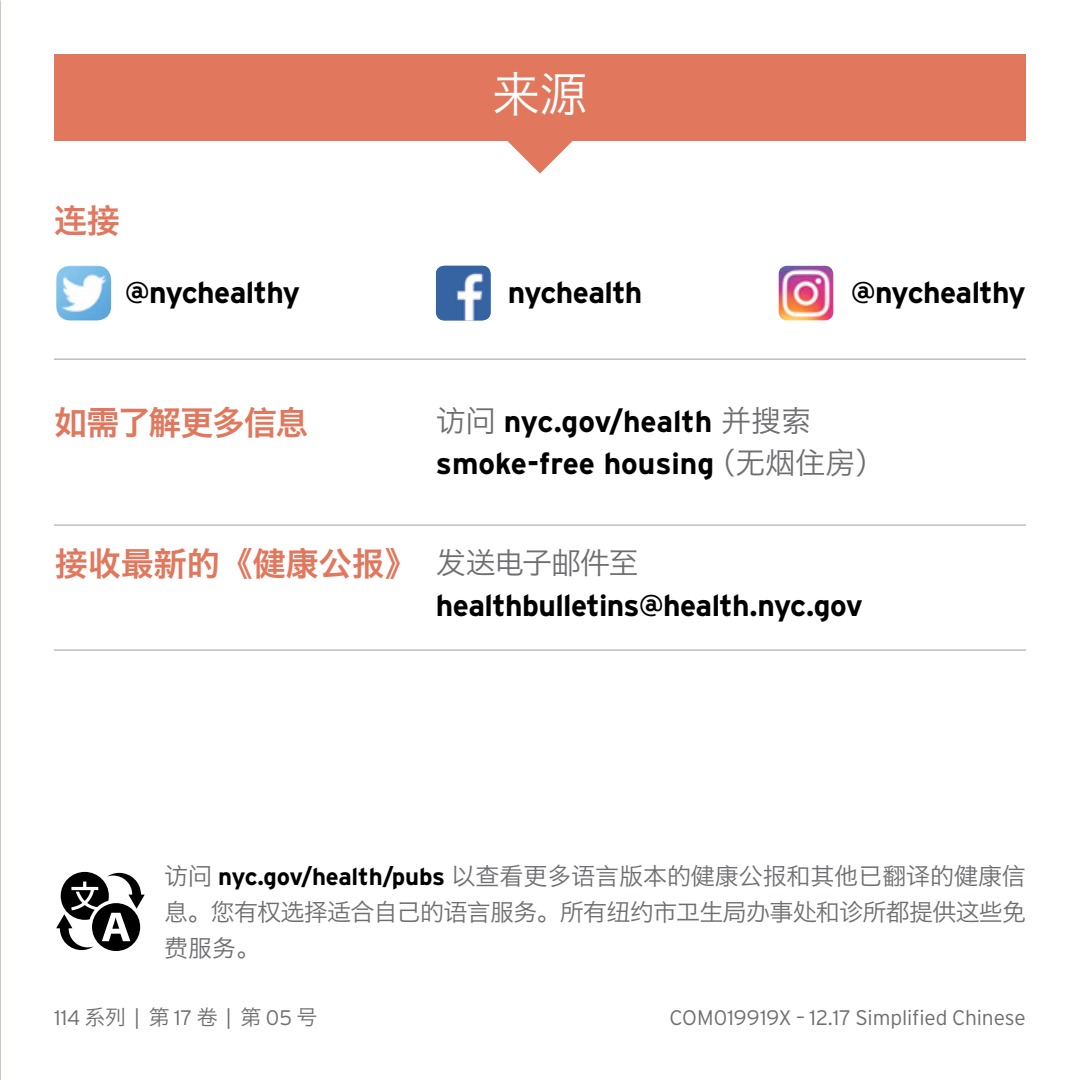
<style>
.page{position:relative;width:1080px;height:1080px;background:#fff}
.page>*{position:absolute;margin:0;border:0;box-sizing:border-box;transform-origin:0 0}
.t1{font:48px "Hiragino Sans GB W3";color:#fff}
.t2{font:33px "Hiragino Sans GB W6";letter-spacing:-.01em;color:#e1775d}
.t3{font:33px "Hiragino Sans GB W6";letter-spacing:-.045em;color:#e1775d}
.t4{font:700 30px "Interstate";letter-spacing:-.02em;color:#000}
.t5{font:700 30px/42px "Interstate";color:#000}
.t6{font:30px "Hiragino Sans GB W3";letter-spacing:-.045em;color:#6d6e71}
.t7{font:24px/36px "Hiragino Sans GB W3";letter-spacing:-.03em;color:#6d6e71;text-align:justify}
.t8{font:300 21px "Interstate";letter-spacing:-.005em;color:#6d6e71}
.s1{font-family:"Hiragino Sans GB W3";font-weight:400;color:#6d6e71}
.s2{font-family:"Interstate";font-weight:700;color:#000}
.s3{font-family:"Hiragino Sans GB W3";font-weight:400}
</style>
<div class="page">
<svg style="left:442px;top:140px;width:196px;height:34px"></svg>
<div style="left:54px;top:54px;width:972px;height:86px;background:#e1775d"></div>
<hr style="left:54px;top:358px;width:972px;height:2px;background:#bcbec0">
<img style="left:436px;top:266px;width:55px;height:54px">
<img style="left:779px;top:266px;width:54px;height:54px">
<img style="left:56px;top:266px;width:55px;height:55px">
<svg style="left:56px;top:872px;width:89px;height:79px"></svg>
<hr style="left:54px;top:649px;width:972px;height:2px;background:#bcbec0">
<hr style="left:54px;top:524px;width:972px;height:2px;background:#bcbec0">
<h1 class="t1" style="left:492px;top:65px;width:97px">来源</h1>
<h2 class="t2" style="left:54px;top:199px;width:67px">连接</h2>
<p class="t4" style="left:125px;top:276px;width:177px">@nychealthy</p>
<p class="t4" style="left:508px;top:276px;width:136px">nychealth</p>
<p class="t4" style="left:851px;top:276px;width:177px">@nychealthy</p>
<h2 class="t3" style="left:54px;top:401px;width:256px">如需了解更多信息</h2>
<h2 class="t2" style="left:55px;top:542px;width:364px">接收最新的《健康公报》</h2>
<p class="t5" style="left:436px;top:400px;width:451px"><span class="s1">访问</span> nyc.gov/health <span class="s1">并搜索</span>smoke-free housing<span class="s1">（无烟住房）</span></p>
<p class="t6" style="left:436px;top:544px;width:204px">发送电子邮件至</p>
<p class="t4" style="left:436px;top:588px;width:428px">healthbulletins@health.nyc.gov</p>
<p class="t7" style="left:164px;top:857px;width:864px">访问 <span class="s2">nyc.gov/health/pubs</span> 以查看更多语言版本的健康公报和其他已翻译的健康信息。您有权选择适合自己的语言服务。所有纽约市卫生局办事处和诊所都提供这些免费服务。</p>
<p class="t8" style="left:54px;top:1006px;width:265px">114 <span class="s3">系列</span> | <span class="s3">第</span> 17 <span class="s3">卷</span> | <span class="s3">第</span> 05 <span class="s3">号</span></p>
<p class="t8" style="left:669px;top:1006px;width:358px">COM019919X – 12.17 Simplified Chinese</p>
</div>
